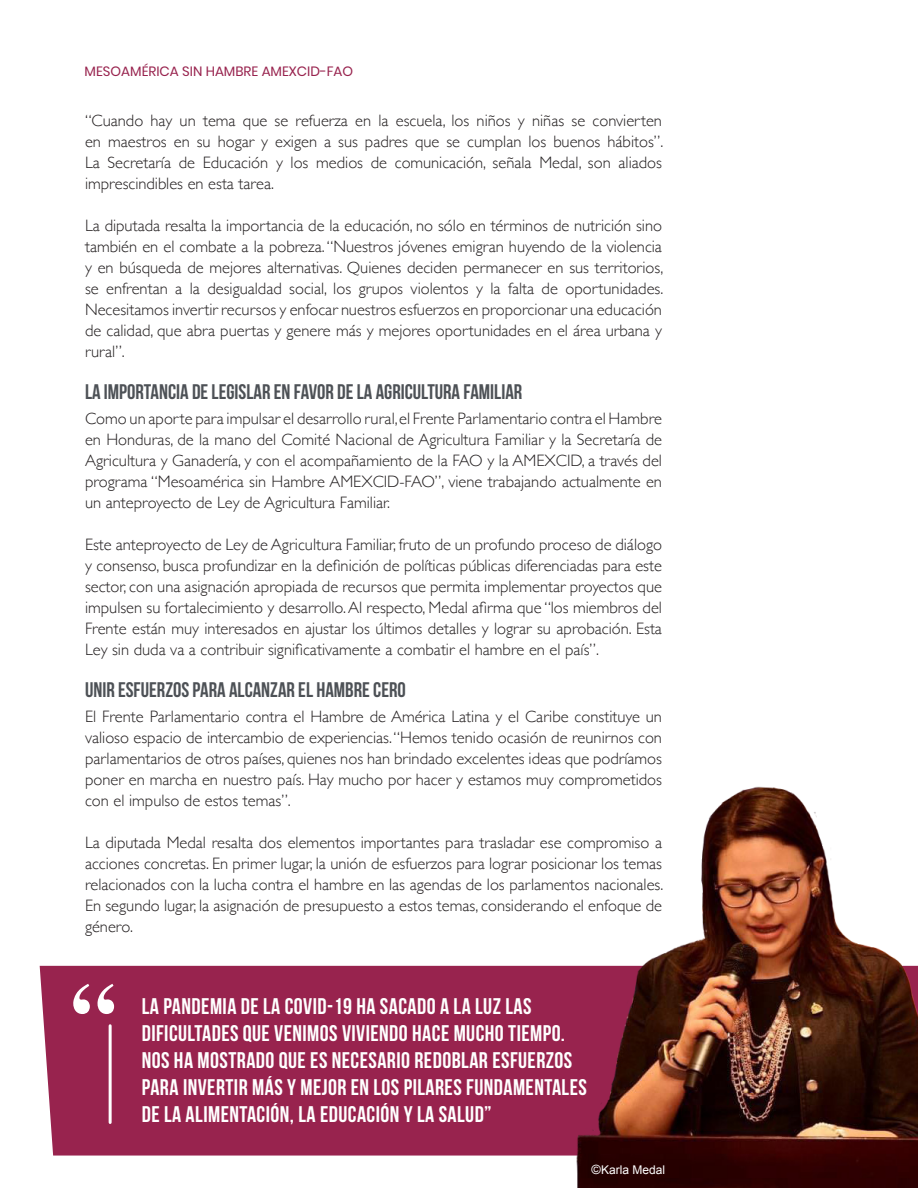
<style>
.page{position:relative;width:918px;height:1188px;background:#fff}
.page>*{position:absolute;margin:0;border:0;box-sizing:border-box;transform-origin:0 0}
.t1{font:700 90px "Times";color:#fff}
.t2{font:700 22.5px/27px "Bebas Neue";letter-spacing:.02em;color:#fff}
.t3{font:700 21px "Bebas Neue";color:#4d5156}
.t4{font:300 16.5px/21px "Gill Sans";color:#231f20;text-align:justify}
.t5{font:13.5px "Poppins";color:#98234e}
.t6{font:12px "Arial";color:#fff}
.s1{font-size:12.75px}
</style>
<div class="page">
<div style="left:40px;top:966px;width:494px;height:190px;background:#98234e"></div>
<img style="left:534px;top:786px;width:384px;height:402px">
<hr style="left:109px;top:1026px;width:3px;height:97px;background:#fff">
<p class="t5" style="left:85px;top:63px;width:270px">MESOAMÉRICA SIN HAMBRE AMEXCID-FAO</p>
<p class="t4" style="left:85px;top:109px;width:580px">“Cuando hay un tema que se refuerza en la escuela, los niños y niñas se convierten en maestros en su hogar y exigen a sus padres que se cumplan los buenos hábitos”.<br>La Secretaría de Educación y los medios de comunicación, señala Medal, son aliados imprescindibles en esta tarea.</p>
<p class="t4" style="left:85px;top:214px;width:580px">La diputada resalta la importancia de la educación, no sólo en términos de nutrición sino también en el combate a la pobreza. “Nuestros jóvenes emigran huyendo de la violencia y en búsqueda de mejores alternativas. Quienes deciden permanecer en sus territorios, se enfrentan a la desigualdad social, los grupos violentos y la falta de oportunidades.<br>Necesitamos invertir recursos y enfocar nuestros esfuerzos en proporcionar una educación de calidad, que abra puertas y genere más y mejores oportunidades en el área urbana y rural”.</p>
<p class="t3" style="left:85px;top:380px;width:439px">LA IMPORTANCIA DE LEGISLAR EN FAVOR DE LA AGRICULTURA FAMILIAR</p>
<p class="t4" style="left:85px;top:408px;width:579px">Como un aporte para impulsar el desarrollo rural, el Frente Parlamentario contra el Hambre en Honduras, de la mano del Comité Nacional de Agricultura Familiar y la Secretaría de Agricultura y Ganadería, y con el acompañamiento de la FAO y la AMEXCID, a través del programa “Mesoamérica sin Hambre AMEXCID-FAO”, viene trabajando actualmente en un anteproyecto de Ley de Agricultura Familiar.</p>
<p class="t4" style="left:85px;top:534px;width:579px">Este anteproyecto de Ley de Agricultura Familiar, fruto de un profundo proceso de diálogo y consenso, busca profundizar en la definición de políticas públicas diferenciadas para este sector, con una asignación apropiada de recursos que permita implementar proyectos que impulsen su fortalecimiento y desarrollo. Al respecto, Medal afirma que “los miembros del Frente están muy interesados en ajustar los últimos detalles y lograr su aprobación. Esta Ley sin duda va a contribuir significativamente a combatir el hambre en el país”.</p>
<p class="t3" style="left:85px;top:678px;width:322px">UNIR ESFUERZOS PARA ALCANZAR EL HAMBRE CERO</p>
<p class="t4" style="left:85px;top:706px;width:579px">El Frente Parlamentario contra el Hambre de América Latina y el Caribe constituye un valioso espacio de intercambio de experiencias. “Hemos tenido ocasión de reunirnos con parlamentarios de otros países, quienes nos han brindado excelentes ideas que podríamos poner en marcha en nuestro país. Hay mucho por hacer y estamos muy comprometidos con el impulso de estos temas”.</p>
<p class="t4" style="left:85px;top:832px;width:580px">La diputada Medal resalta dos elementos importantes para trasladar ese compromiso a acciones concretas. En primer lugar, la unión de esfuerzos para lograr posicionar los temas relacionados con la lucha contra el hambre en las agendas de los parlamentos nacionales.<br>En segundo lugar, la asignación de presupuesto a estos temas, considerando el enfoque de género.</p>
<p class="t1" style="left:70px;top:929px;width:47px">“</p>
<p class="t2" style="left:142px;top:993px;width:425px">LA PANDEMIA DE LA COVID-19 HA SACADO A LA LUZ LAS<br>DIFICULTADES QUE VENIMOS VIVIENDO HACE MUCHO TIEMPO.</p>
<p class="t2" style="left:142px;top:1047px;width:447px">NOS HA MOSTRADO QUE ES NECESARIO REDOBLAR ESFUERZOS<br>PARA INVERTIR MÁS Y MEJOR EN LOS PILARES FUNDAMENTALES<br>DE LA ALIMENTACIÓN, LA EDUCACIÓN Y LA SALUD”</p>
<p class="t6" style="left:592px;top:1162px;width:75px"><span class="s1">©</span>Karla Medal</p>
</div>
